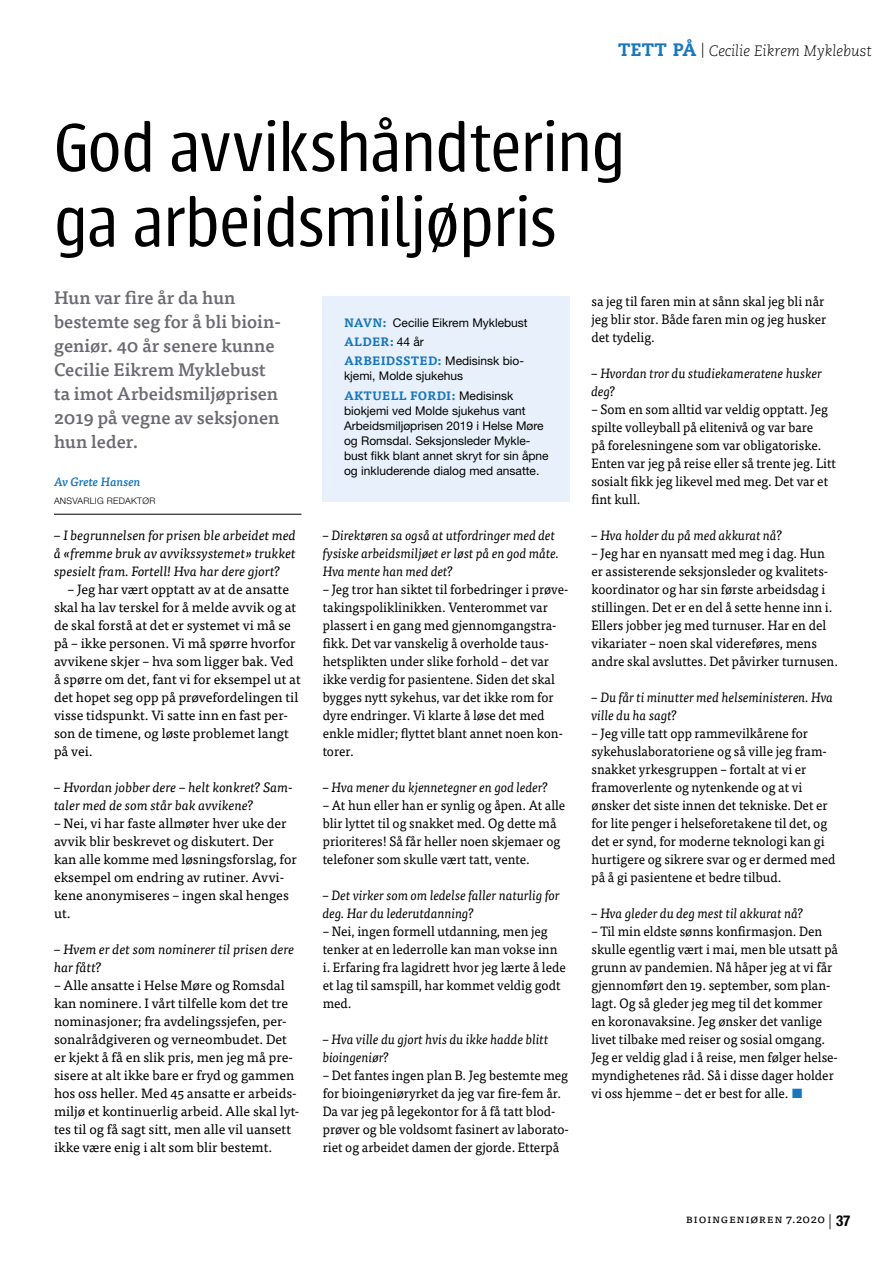
<style>
.page{position:relative;width:893px;height:1263px;background:#fff}
.page>*{position:absolute;margin:0;border:0;box-sizing:border-box;transform-origin:0 0}
.t1{font:300 75px/75px "Urbana";letter-spacing:-.015em;color:#000}
.t2{font:500 18px/24px "Tisa Pro";color:#6b6a71}
.t3{font:italic 300 15px "Caecilia LT Std";color:#000}
.t4{font:13.5px/18px "Tisa Pro";color:#000;scale:.95 1}
.t5{font:13.5px/18px "Tisa Pro";color:#000}
.t6{font:italic 13.5px/18px "Tisa Pro";color:#000;scale:.95 1}
.t7{font:italic 13.5px/18px "Tisa Pro";color:#000}
.t8{font:12px/15px "Helvetica Neue LT Pro";color:#000}
.t9{font:700 12px "Tisa Pro";letter-spacing:.02em;color:#1776bc}
.t10{font:12px "Tisa Pro";letter-spacing:.05em;color:#000}
.t11{font:italic 500 12px "Tisa Pro";color:#1776bc}
.t12{font:300 9px "Helvetica Neue LT Pro";letter-spacing:.03em;color:#000}
.s1{font-weight:800;font-style:normal;font-size:18px;color:#1776bc}
.s2{color:#1776bc}
.s3{font-family:"Tisa Pro";font-weight:700;color:#1776bc}
.s4{font-family:"Helvetica Neue LT Pro";font-weight:400;color:#000}
.s5{font-family:"Helvetica Neue LT Pro";font-weight:300;font-size:15px}
.s6{font-family:"Helvetica Neue LT Pro";font-weight:700;font-stretch:condensed;font-size:15px}
</style>
<div class="page">
<hr style="left:54px;top:514px;width:247px;height:1px;background:#000">
<div style="left:323px;top:297px;width:247px;height:205px;background:#e8f1fb"></div>
<p class="t3" style="left:618px;top:43px;width:255px"><span class="s1">TETT PÅ</span> | Cecilie Eikrem Myklebust</p>
<h1 class="t1" style="left:54px;top:111px;width:574px">God avvikshåndtering ga arbeidsmiljøpris</h1>
<h2 class="t2" style="left:54px;top:285px;width:228px">Hun var fire år da hun bestemte seg for å bli bioin&shy;geniør. 40 år senere kunne<br>Cecilie Eikrem Myklebust ta imot Arbeidsmiljøprisen<br>2019 på vegne av seksjonen hun leder.</h2>
<p class="t11" style="left:54px;top:473px;width:88px">Av Grete Hansen</p>
<p class="t12" style="left:54px;top:495px;width:103px">ANSVARLIG REDAKTØR</p>
<p class="t7" style="left:54px;top:526px;width:243px;text-align:justify">– I begrunnelsen for prisen ble arbeidet med å «fremme bruk av avvikssystemet» trukket spesielt fram. Fortell! Hva har dere gjort?</p>
<p class="t5" style="left:54px;top:579px;width:248px;text-indent:14px">– Jeg har vært opptatt av at de ansatte skal ha lav terskel for å melde avvik og at de skal forstå at det er systemet vi må se på – ikke personen. Vi må spørre hvorfor avvikene skjer – hva som ligger bak. Ved å spørre om det, fant vi for eksempel ut at det hopet seg opp på prøvefordelingen til visse tidspunkt. Vi satte inn en fast per&shy;son de timene, og løste problemet langt på vei.</p>
<p class="t7" style="left:54px;top:777px;width:240px">– Hvordan jobber dere – helt konkret? Sam&shy;taler med de som står bak avvikene?</p>
<p class="t5" style="left:54px;top:813px;width:244px">– Nei, vi har faste allmøter hver uke der avvik blir beskrevet og diskutert. Der kan alle komme med løsningsforslag, for eksempel om endring av rutiner. Avvi&shy;kene anonymiseres – ingen skal henges ut.</p>
<p class="t7" style="left:54px;top:939px;width:242px">– Hvem er det som nominerer til prisen dere har fått?</p>
<p class="t5" style="left:54px;top:975px;width:247px">– Alle ansatte i Helse Møre og Romsdal kan nominere. I vårt tilfelle kom det tre nominasjoner; fra avdelingssjefen, per&shy;sonalrådgiveren og verneombudet. Det er kjekt å få en slik pris, men jeg må pre&shy;sisere at alt ikke bare er fryd og gammen hos oss heller. Med 45 ansatte er arbeids&shy;miljø et kontinuerlig arbeid. Alle skal lyt&shy;tes til og få sagt sitt, men alle vil uansett ikke være enig i alt som blir bestemt.</p>
<p class="t4" style="left:591px;top:291px;width:249px">sa jeg til faren min at sånn skal jeg bli når jeg blir stor. Både faren min og jeg husker det tydelig.</p>
<p class="t6" style="left:591px;top:364px;width:244px">– Hvordan tror du studiekameratene husker deg?</p>
<p class="t4" style="left:591px;top:399px;width:259px">– Som en som alltid var veldig opptatt. Jeg spilte volleyball på elitenivå og var bare<br>på forelesningene som var obligatoriske.<br>Enten var jeg på reise eller så trente jeg. Litt sosialt fikk jeg likevel med meg. Det var et fint kull.</p>
<p class="t6" style="left:591px;top:525px;width:202px">– Hva holder du på med akkurat nå?</p>
<p class="t4" style="left:591px;top:543px;width:261px">– Jeg har en nyansatt med meg i dag. Hun er assisterende seksjonsleder og kvalitets&shy;koordinator og har sin første arbeidsdag i stillingen. Det er en del å sette henne inn i.<br>Ellers jobber jeg med turnuser. Har en del vikariater – noen skal videreføres, mens andre skal avsluttes. Det påvirker turnusen.</p>
<p class="t6" style="left:591px;top:687px;width:256px">– Du får ti minutter med helseministeren. Hva ville du ha sagt?</p>
<p class="t4" style="left:591px;top:723px;width:258px">– Jeg ville tatt opp rammevilkårene for sykehuslaboratoriene og så ville jeg fram&shy;snakket yrkesgruppen – fortalt at vi er framoverlente og nytenkende og at vi ønsker det siste innen det tekniske. Det er for lite penger i helseforetakene til det, og det er synd, for moderne teknologi kan gi hurtigere og sikrere svar og er dermed med på å gi pasientene et bedre tilbud.</p>
<p class="t6" style="left:591px;top:903px;width:224px">– Hva gleder du deg mest til akkurat nå?</p>
<p class="t4" style="left:591px;top:921px;width:261px">– Til min eldste sønns konfirmasjon. Den skulle egentlig vært i mai, men ble utsatt på grunn av pandemien. Nå håper jeg at vi får gjennomført den 19. september, som plan&shy;lagt. Og så gleder jeg meg til det kommer en koronavaksine. Jeg ønsker det vanlige livet tilbake med reiser og sosial omgang.<br>Jeg er veldig glad i å reise, men følger helse&shy;myndighetenes råd. Så i disse dager holder vi oss hjemme – det er best for alle. <span class="s2">■</span></p>
<p class="t8" style="left:344px;top:315px;width:185px"><span class="s3">NAVN:</span> Cecilie Eikrem Myklebust</p>
<p class="t9" style="left:344px;top:332px;width:81px">ALDER: <span class="s4">44 år</span></p>
<p class="t8" style="left:344px;top:353px;width:182px"><span class="s3">ARBEIDSSTED:</span> Medisinsk bio&shy;kjemi, Molde sjukehus</p>
<p class="t9" style="left:344px;top:385px;width:171px">AKTUELL FORDI: <span class="s4">Medisinsk</span></p>
<p class="t8" style="left:344px;top:402px;width:206px">biokjemi ved Molde sjukehus vant Arbeidsmiljøprisen 2019 i Helse Møre og Romsdal. Seksjonsleder Mykle&shy;bust fikk blant annet skryt for sin åpne og inkluderende dialog med ansatte.</p>
<p class="t6" style="left:323px;top:526px;width:250px">– Direktøren sa også at utfordringer med det fysiske arbeidsmiljøet er løst på en god måte.<br>Hva mente han med det?</p>
<p class="t4" style="left:323px;top:579px;width:259px">– Jeg tror han siktet til forbedringer i prøve&shy;takingspoliklinikken. Venterommet var plassert i en gang med gjennomgangstra&shy;fikk. Det var vanskelig å overholde taus&shy;hetsplikten under slike forhold – det var ikke verdig for pasientene. Siden det skal bygges nytt sykehus, var det ikke rom for dyre endringer. Vi klarte å løse det med enkle midler; flyttet blant annet noen kon&shy;torer.</p>
<p class="t6" style="left:323px;top:778px;width:238px">– Hva mener du kjennetegner en god leder?</p>
<p class="t4" style="left:323px;top:795px;width:257px">– At hun eller han er synlig og åpen. At alle blir lyttet til og snakket med. Og dette må prioriteres! Så får heller noen skjemaer og telefoner som skulle vært tatt, vente.</p>
<p class="t6" style="left:323px;top:886px;width:251px">– Det virker som om ledelse faller naturlig for deg. Har du lederutdanning?</p>
<p class="t4" style="left:323px;top:921px;width:257px">– Nei, ingen formell utdanning, men jeg tenker at en lederrolle kan man vokse inn i. Erfaring fra lagidrett hvor jeg lærte å lede et lag til samspill, har kommet veldig godt med.</p>
<p class="t6" style="left:323px;top:1029px;width:239px">– Hva ville du gjort hvis du ikke hadde blitt bioingeniør?</p>
<p class="t4" style="left:323px;top:1065px;width:261px">– Det fantes ingen plan B. Jeg bestemte meg for bioingeniøryrket da jeg var fire-fem år.<br>Da var jeg på legekontor for å få tatt blod&shy;prøver og ble voldsomt fasinert av laborato&shy;riet og arbeidet damen der gjorde. Etterpå</p>
<p class="t10" style="left:686px;top:1209px;width:166px">Bioingeniøren 7.2020 <span class="s5">|</span> <span class="s6">37</span></p>
</div>
